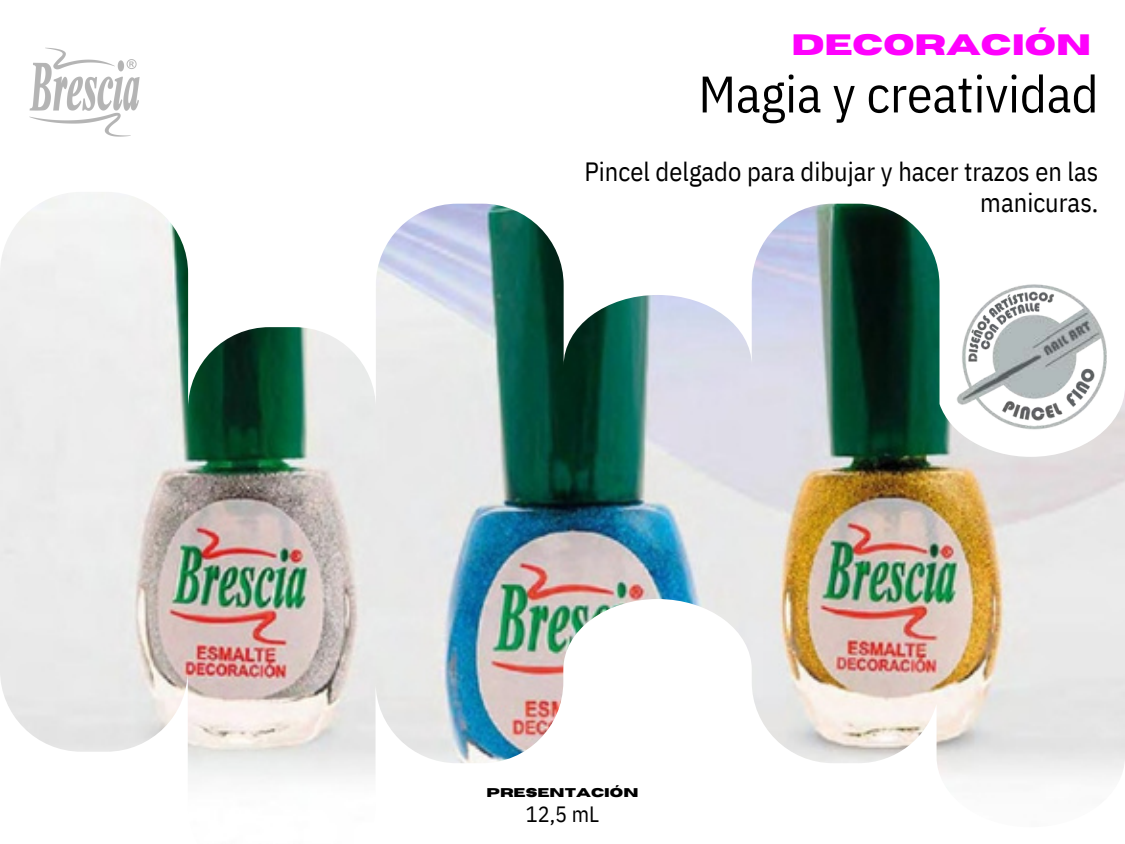
<style>
.page{position:relative;width:1125px;height:844px;background:#fff}
.page>*{position:absolute;margin:0;border:0;box-sizing:border-box;transform-origin:0 0}
.t1{font:51.3px "IBM Plex Sans Cond";color:#000}
.t2{font:700 29.4px "Horizon";color:#fe01fd}
.t3{font:26.4px/30.9px "IBM Plex Sans Cond";color:#000;text-align:right}
.t4{font:22.2px "IBM Plex Sans Cond";color:#000}
.t5{font:700 12.6px "Horizon";color:#000}
</style>
<div class="page">
<img style="left:29px;top:47px;width:111px;height:90px">
<img style="left:0;top:192px;width:1125px;height:587px">
<img style="left:954px;top:277px;width:157px;height:158px">
<p class="t2" style="left:792px;top:31px;width:301px">DECORACIÓN</p>
<h1 class="t1" style="left:698px;top:60px;width:402px">Magia y creatividad</h1>
<p class="t3" style="left:585px;top:155px;width:515px">Pincel delgado para dibujar y hacer trazos en las manicuras.</p>
<p class="t5" style="left:487px;top:786px;width:153px">PRESENTACIÓN</p>
<p class="t4" style="left:526px;top:799px;width:75px">12,5 mL</p>
</div>
